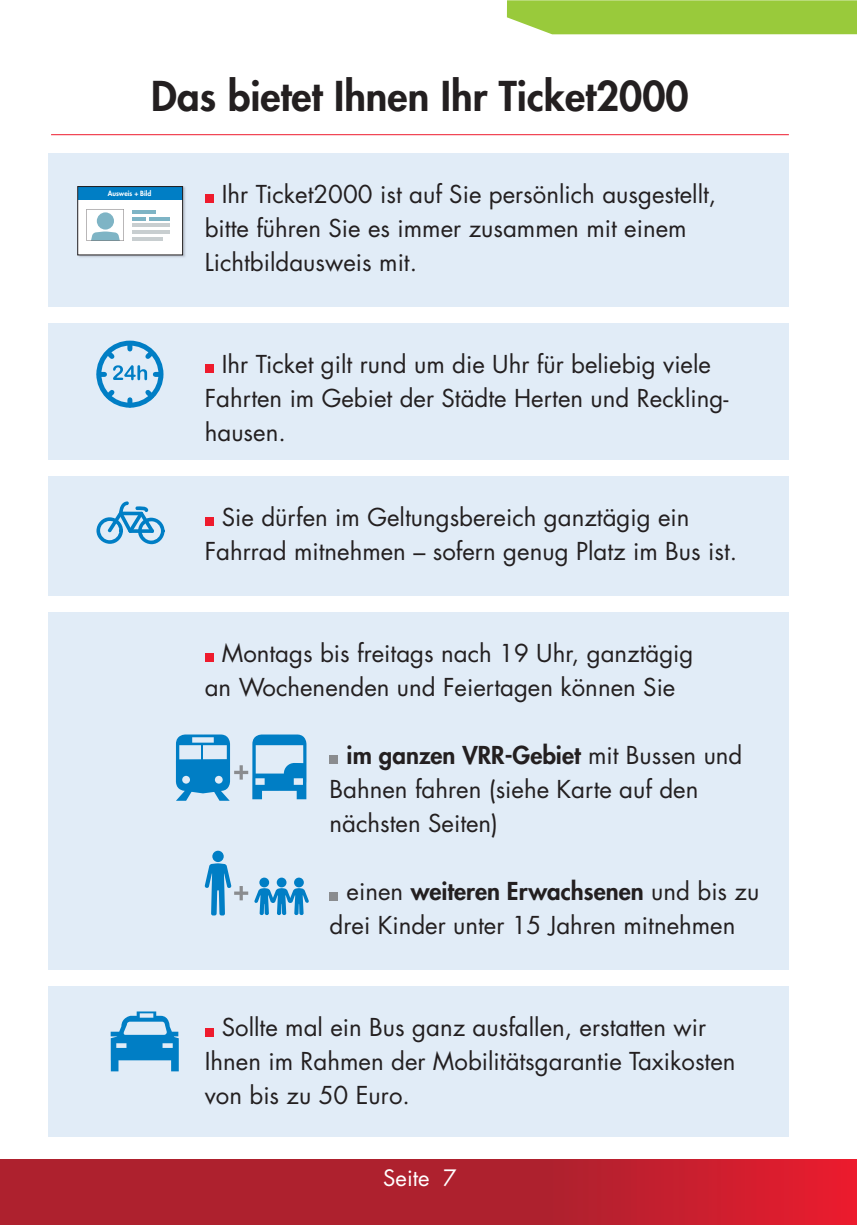
<style>
.page{position:relative;width:857px;height:1225px;background:#fff}
.page>*{position:absolute;margin:0;border:0;box-sizing:border-box;transform-origin:0 0}
.t1{font:800 40px "Futura LT";color:#231f20}
.t2{font:24px/34px "Futura";color:#231f20}
.t3{font:800 24px "Futura LT";color:#231f20}
.t4{font:22px "Futura";color:#fff}
.t5{font:800 7px "Futura LT";color:#fff}
.s1{font-family:"Futura";font-weight:400}
</style>
<div class="page">
<div style="left:49px;top:153px;width:739px;height:153px;background:#e1ecf7"></div>
<div style="left:49px;top:323px;width:739px;height:136px;background:#e1ecf7"></div>
<div style="left:49px;top:476px;width:739px;height:119px;background:#e1ecf7"></div>
<div style="left:49px;top:612px;width:739px;height:357px;background:#e1ecf7"></div>
<div style="left:49px;top:986px;width:739px;height:151px;background:#e1ecf7"></div>
<div style="left:205px;top:194px;width:8px;height:9px;background:#ee1b2d"></div>
<div style="left:205px;top:364px;width:8px;height:9px;background:#ee1b2d"></div>
<div style="left:205px;top:517px;width:8px;height:9px;background:#ee1b2d"></div>
<div style="left:205px;top:653px;width:8px;height:9px;background:#ee1b2d"></div>
<div style="left:329px;top:755px;width:9px;height:9px;background:#8a8c8f"></div>
<div style="left:329px;top:891px;width:9px;height:9px;background:#8a8c8f"></div>
<div style="left:205px;top:1027px;width:8px;height:9px;background:#ee1b2d"></div>
<hr style="left:51px;top:134px;width:737px;height:1px;background:#ee1b2d">
<img style="left:78px;top:186px;width:108px;height:71px">
<div style="left:78px;top:200px;width:104px;height:54px;background:#fff"></div>
<div style="left:78px;top:186px;width:104px;height:14px;background:#007ec5"></div>
<svg style="left:132px;top:217px;width:13px;height:3px"></svg>
<hr style="left:149px;top:217px;width:20px;height:3px;background:#7eb4c5">
<hr style="left:132px;top:210px;width:24px;height:3px;background:#7eb4c5">
<hr style="left:132px;top:230px;width:37px;height:4px;background:#c8ced0">
<hr style="left:132px;top:237px;width:30px;height:4px;background:#c8ced0">
<hr style="left:132px;top:224px;width:37px;height:3px;background:#c8ced0">
<svg style="left:86px;top:209px;width:37px;height:32px"></svg>
<div style="left:77px;top:186px;width:106px;height:69px;border:1px solid #231f20"></div>
<svg style="left:96px;top:501px;width:68px;height:43px"></svg>
<div style="left:96px;top:341px;width:67px;height:67px;border:5px solid #007ec5;border-radius:50%"></div>
<svg style="left:99px;top:344px;width:61px;height:61px"></svg>
<svg style="left:0;top:1159px;width:856px;height:66px;background:#b8202e"></svg>
<div style="left:506px;top:0;width:350px;height:34px;background:#99ca3b"></div>
<div style="left:212px;top:850px;width:11px;height:12px;background:#007ec5;border-radius:50%"></div>
<div style="left:294px;top:877px;width:10px;height:10px;background:#007ec5;border-radius:50%"></div>
<div style="left:276px;top:877px;width:10px;height:10px;background:#007ec5;border-radius:50%"></div>
<div style="left:259px;top:877px;width:10px;height:10px;background:#007ec5;border-radius:50%"></div>
<svg style="left:254px;top:888px;width:55px;height:27px"></svg>
<svg style="left:204px;top:863px;width:44px;height:52px"></svg>
<svg style="left:176px;top:734px;width:130px;height:67px"></svg>
<svg style="left:111px;top:1011px;width:68px;height:60px"></svg>
<h1 class="t1" style="left:151px;top:70px;width:538px">Das bietet Ihnen Ihr Ticket2000</h1>
<p class="t5" style="left:108px;top:188px;width:45px">Ausweis + Bild</p>
<p class="t2" style="left:205px;top:177px;width:513px;text-indent:17px">Ihr Ticket2000 ist auf Sie persönlich ausgestellt, bitte führen Sie es immer zusammen mit einem<br>Lichtbildausweis mit.</p>
<p class="t2" style="left:205px;top:347px;width:525px;text-indent:17px">Ihr Ticket gilt rund um die Uhr für beliebig viele<br>Fahrten im Gebiet der Städte Herten und Reckling&shy;hausen.</p>
<p class="t2" style="left:205px;top:500px;width:533px;text-indent:17px">Sie dürfen im Geltungsbereich ganztägig ein<br>Fahrrad mitnehmen – sofern genug Platz im Bus ist.</p>
<p class="t2" style="left:205px;top:636px;width:490px;text-indent:17px">Montags bis freitags nach 19 Uhr, ganztägig an Wochenenden und Feiertagen können Sie</p>
<p class="t3" style="left:346px;top:739px;width:397px">im ganzen VRR-Gebiet <span class="s1">mit Bussen und</span></p>
<p class="t2" style="left:329px;top:772px;width:370px">Bahnen fahren (siehe Karte auf den nächsten Seiten)</p>
<p class="t3" style="left:346px;top:875px;width:414px"><span class="s1">einen</span> weiteren Erwachsenen <span class="s1">und bis zu</span></p>
<p class="t2" style="left:329px;top:908px;width:407px">drei Kinder unter 15 Jahren mitnehmen</p>
<p class="t2" style="left:205px;top:1010px;width:532px;text-indent:17px">Sollte mal ein Bus ganz ausfallen, erstatten wir<br>Ihnen im Rahmen der Mobilitätsgarantie Taxikosten von bis zu 50 Euro.</p>
<p class="t4" style="left:383px;top:1163px;width:75px">Seite 7</p>
</div>
